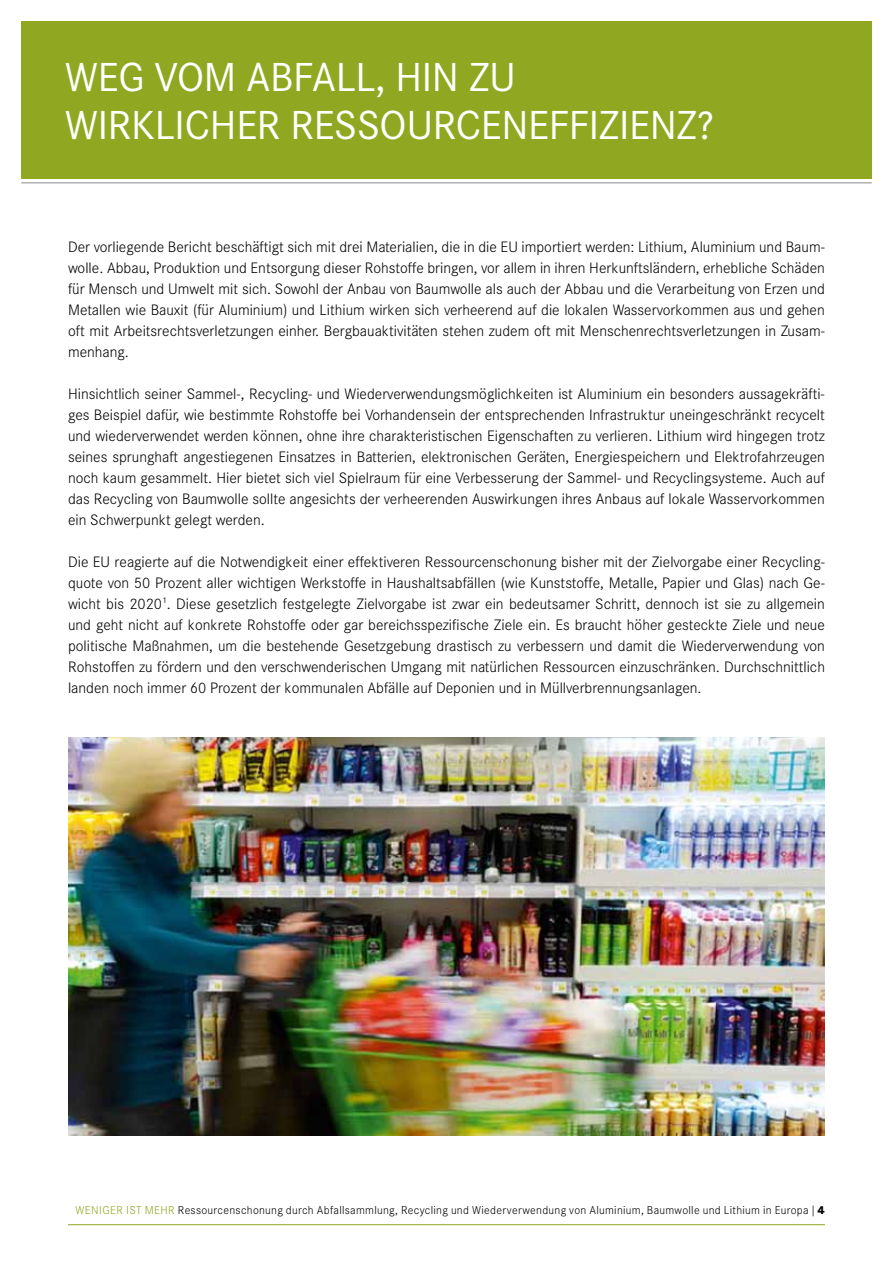
<style>
.page{position:relative;width:893px;height:1263px;background:#fff}
.page>*{position:absolute;margin:0;border:0;box-sizing:border-box;transform-origin:0 0}
.t1{font:39.75px "Corporate S";letter-spacing:-.005em;color:#fff}
.t2{font:300 14.85px/21px "Corporate S";color:#000;text-align:justify}
.t3{font:300 11.25px "Corporate S";letter-spacing:.025em;color:#000}
.s1{color:#90a821}
.s2{font-weight:800}
</style>
<div class="page">
<hr style="left:68px;top:1224px;width:757px;height:1px;background:#90a821">
<div style="left:21px;top:21px;width:851px;height:158px;background:#90a821"></div>
<hr style="left:21px;top:182px;width:851px;height:1px;background:#9c9d9d">
<img style="left:68px;top:738px;width:757px;height:397px">
<h1 class="t1" style="left:65px;top:54px;width:351px">WEG VOM ABFALL, HIN</h1>
<h1 class="t1" style="left:469px;top:54px;width:48px">ZU</h1>
<h1 class="t1" style="left:65px;top:101px;width:21px">WIRKLI</h1>
<h1 class="t1" style="left:185px;top:101px;width:48px">CHER</h1>
<h1 class="t1" style="left:290px;top:101px;width:425px">RESSOURCENEFFIZIENZ?</h1>
<p class="t2" style="left:68px;top:236px;width:758px">Der vorliegende Bericht beschäftigt sich mit drei Materialien, die in die EU importiert werden: Lithium, Aluminium und Baum&shy;wolle. Abbau, Produktion und Entsorgung dieser Rohstoffe bringen, vor allem in ihren Herkunftsländern, erhebliche Schäden für Mensch und Umwelt mit sich. Sowohl der Anbau von Baumwolle als auch der Abbau und die Verarbeitung von Erzen und Metallen wie Bauxit (für Aluminium) und Lithium wirken sich verheerend auf die lokalen Wasservorkommen aus und gehen oft mit Arbeitsrechtsverletzungen einher. Bergbauaktivitäten stehen zudem oft mit M enschenrechtsverletzungen in Zusam&shy;menhang.</p>
<p class="t2" style="left:68px;top:383px;width:758px">H insichtlich seiner Sammel-, Recycling- und Wiederverwendungsmöglichkeiten ist Aluminium ein besonders aussagekräfti&shy;ges Beispiel dafür, wie bestimmte Rohstoffe bei Vorhandensein der entsprechenden I nfrastruktur uneingeschränkt recycelt und wiederverwendet werden können, ohne ihre charakteristischen Eigenschaften zu verlieren. Lithium wird hingegen trotz seines sprunghaft angestiegenen Einsatzes in Batterien, elektronischen Geräten, Energiespeichern und Elektrofahrzeugen noch kaum gesammelt. H ier bietet sich viel Spielraum für eine Verbesserung der Sammel- und Recyclingsysteme. Auch auf das Recycling von Baumwolle sollte angesichts der verheerenden Auswirkungen ihres Anbaus auf lokale Wasservorkommen ein Schwerpunkt gelegt werden.</p>
<p class="t2" style="left:68px;top:551px;width:758px">Die EU reagierte auf die N otwendigkeit einer effektiveren Ressourcenschonung bisher mit der Zielvorgabe einer Recycling&shy;quote von 50 Prozent aller wichtigen Werkstoffe in Haushaltsabfällen (wie Kunststoffe, Metalle, Papier und Glas) nach Ge&shy;wicht bis 2020<sup>1</sup>. Diese gesetzlich festgelegte Zielvorgabe ist zwar ein bedeutsamer Schritt, dennoch ist sie zu allgemein und geht nicht auf konkrete Rohstoffe oder gar bereichsspezifische Ziele ein. Es braucht höher gesteckte Ziele und neue politische Maßnahmen, um die bestehende Gesetzgebung drastisch zu verbessern und damit die Wiederverwendung von Rohstoffen zu fördern und den verschwenderischen Umgang mit natürlichen Ressourcen einzuschränken. Durchschnittlich landen noch immer 60 Prozent der kommunalen Abfälle auf Deponien und in M üllverbrennungsanlagen.</p>
<p class="t3" style="left:76px;top:1203px;width:751px"><span class="s1">Weniger ist mehr</span> Ressourcenschonung durch Abfallsammlung, Recycling und Wiederverwendung von Aluminium, Baumwolle und Lithium in Europa | <span class="s2">4</span></p>
</div>
